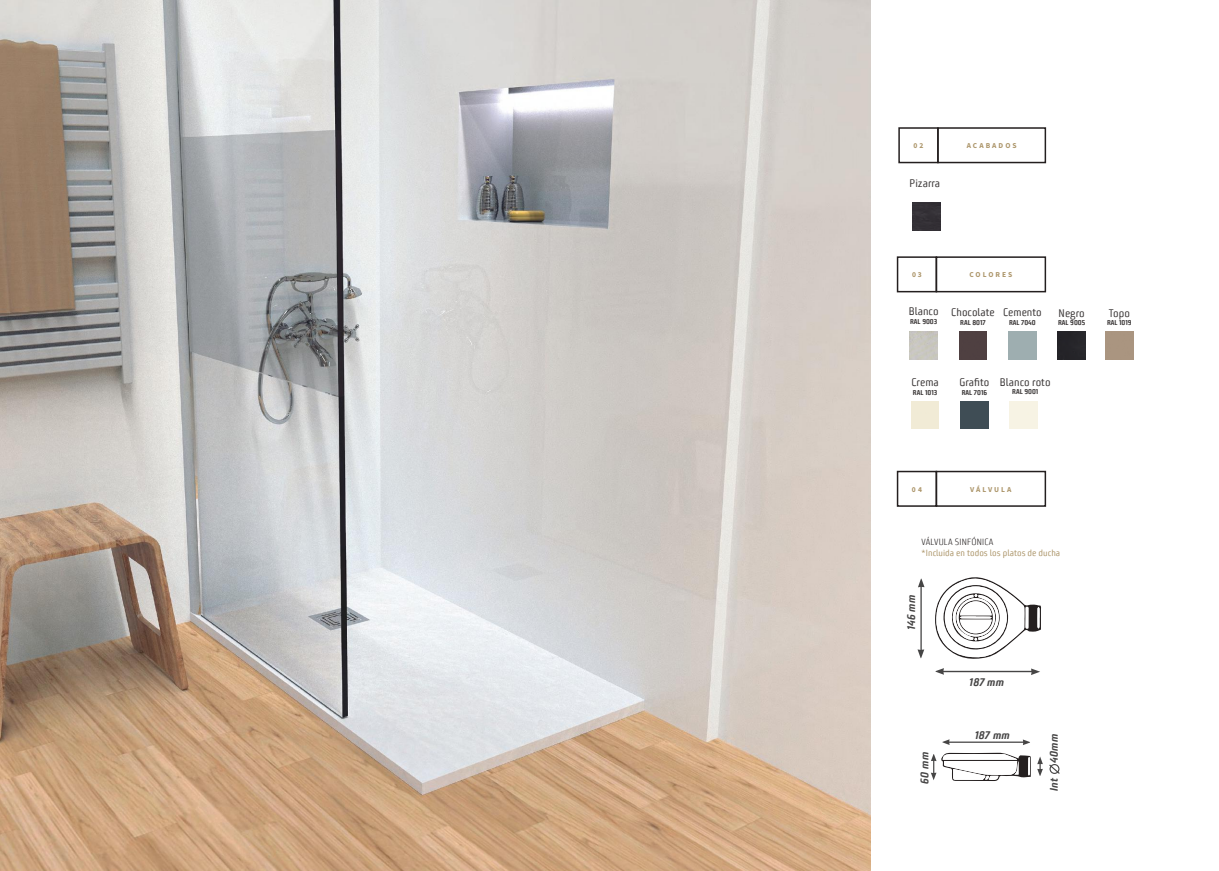
<style>
.page{position:relative;width:1219px;height:871px;background:#fff}
.page>*{position:absolute;margin:0;border:0;box-sizing:border-box;transform-origin:0 0}
.t1{font:11px "Bunuelo Clean Pro";color:#393535}
.t2{font:italic 700 11px "Bunuelo Clean Pro";letter-spacing:.025em;color:#464545}
.t3{font:9px "Bunuelo Clean Pro";color:#ac9569}
.t4{font:300 9px "Bunuelo Clean Pro";letter-spacing:.02em;color:#241f1f}
.t5{font:700 7.5px "Source Sans Pro";letter-spacing:.26em;color:#ac9569}
.t6{font:700 7px "Bunuelo Clean Pro";color:#393535}
</style>
<div class="page">
<img style="left:0;top:0;width:870px;height:870px">
<div style="left:936px;top:256px;width:110px;height:36px;border:2px solid #241f1f"></div>
<div style="left:897px;top:256px;width:40px;height:36px;border:2px solid #241f1f"></div>
<div style="left:937px;top:127px;width:109px;height:36px;border:2px solid #241f1f"></div>
<div style="left:898px;top:127px;width:41px;height:36px;border:2px solid #241f1f"></div>
<img style="left:913px;top:202px;width:27px;height:28px">
<div style="left:936px;top:470px;width:110px;height:36px;border:2px solid #241f1f"></div>
<div style="left:897px;top:470px;width:40px;height:36px;border:2px solid #241f1f"></div>
<svg style="left:917px;top:578px;width:7px;height:80px"></svg>
<svg style="left:935px;top:668px;width:105px;height:7px"></svg>
<svg style="left:935px;top:577px;width:106px;height:82px"></svg>
<svg style="left:942px;top:739px;width:88px;height:5px"></svg>
<svg style="left:931px;top:752px;width:100px;height:28px"></svg>
<svg style="left:1037px;top:756px;width:23px;height:19px"></svg>
<div style="left:1049px;top:763px;width:10px;height:10px;border:1px solid #464545;border-radius:50%"></div>
<img style="left:959px;top:331px;width:28px;height:28px">
<img style="left:961px;top:401px;width:27px;height:27px">
<img style="left:1058px;top:331px;width:27px;height:28px">
<p class="t5" style="left:914px;top:140px;width:11px">0 2</p>
<p class="t5" style="left:967px;top:140px;width:51px">ACABADOS</p>
<p class="t1" style="left:909px;top:177px;width:32px">Pizarra</p>
<p class="t5" style="left:912px;top:269px;width:11px">0 3</p>
<p class="t5" style="left:969px;top:269px;width:44px">COLORES</p>
<p class="t1" style="left:909px;top:304px;width:31px">Blanco</p>
<p class="t6" style="left:910px;top:317px;width:29px">RAL 9003</p>
<p class="t1" style="left:951px;top:306px;width:45px">Chocolate</p>
<p class="t6" style="left:960px;top:318px;width:27px">RAL 8017</p>
<p class="t1" style="left:1003px;top:306px;width:40px">Cemento</p>
<p class="t6" style="left:1009px;top:318px;width:28px">RAL 7040</p>
<p class="t1" style="left:1059px;top:306px;width:28px">Negro</p>
<p class="t6" style="left:1058px;top:318px;width:29px">RAL 9005</p>
<p class="t1" style="left:911px;top:375px;width:29px">Crema</p>
<p class="t6" style="left:913px;top:388px;width:26px">RAL 1013</p>
<p class="t1" style="left:960px;top:375px;width:31px">Grafito</p>
<p class="t6" style="left:962px;top:388px;width:27px">RAL 7016</p>
<p class="t1" style="left:1000px;top:375px;width:52px">Blanco roto</p>
<p class="t6" style="left:1012px;top:387px;width:28px">RAL 9001</p>
<p class="t1" style="left:1109px;top:306px;width:23px">Topo</p>
<p class="t6" style="left:1107px;top:318px;width:26px">RAL 1019</p>
<p class="t5" style="left:912px;top:484px;width:11px">0 4</p>
<p class="t5" style="left:970px;top:484px;width:43px">VÁLVULA</p>
<p class="t4" style="left:921px;top:536px;width:74px">VÁLVULA SINFÓNICA</p>
<p class="t3" style="left:921px;top:547px;width:141px">*Incluida en todos los platos de ducha</p>
<p class="t2" style="left:905px;top:630px;width:37px;rotate:-90deg">146 mm</p>
<p class="t2" style="left:918px;top:783px;width:33px;rotate:-90deg">60 mm</p>
<p class="t2" style="left:969px;top:675px;width:36px">187 mm</p>
<p class="t2" style="left:975px;top:728px;width:36px">187 mm</p>
<p class="t2" style="left:1047px;top:762px;width:30px;rotate:-90deg">40mm</p>
<p class="t2" style="left:1047px;top:791px;width:15px;rotate:-90deg">Int</p>
</div>
